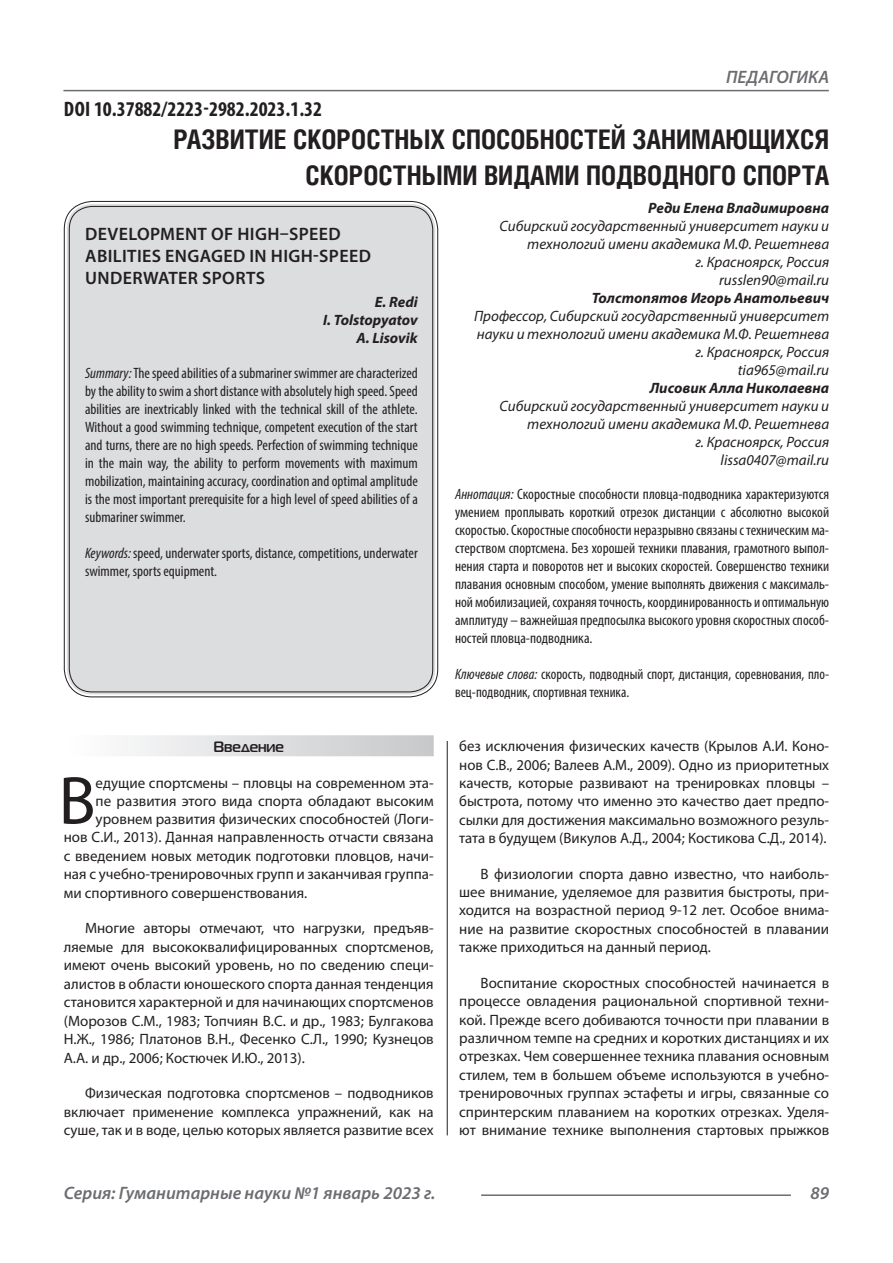
<style>
.page{position:relative;width:893px;height:1263px;background:#fff}
.page>*{position:absolute;margin:0;border:0;box-sizing:border-box;transform-origin:0 0}
.Статья_текст_первый{font:68.4px "Myriad Pro";color:#231f20}
.Статья_название{font:700 27px/36px "Helios Cond C";color:#231f20;text-align:right}
.ДОИ{font:700 condensed 21px "Myriad Pro";color:#231f20}
.Статья_название_англ{font:600 18px/21.6px "Myriad Pro";letter-spacing:.02em;color:#231f20}
.t1{font:italic 600 18px "Myriad Pro";color:#6c6d70}
.Статья_текст{font:15px/18.5px "Myriad Pro";color:#231f20;text-align:justify}
.Статья_аннотация_тек{font:condensed 15px/18px "Myriad Pro";color:#231f20;text-align:justify}
.Статья_аннотация_анг{font:condensed 15px/18px "Myriad Pro";color:#231f20;text-align:justify}
.Статья_автор_инфо{font:italic 15px/18px "Myriad Pro";color:#231f20;text-align:right}
.Статья_текст_первый-2{font:15px "Myriad Pro";color:#231f20}
.Статья_автор_фио_рус{font:italic 700 15px "Myriad Pro";color:#231f20}
.Статья_автор_англ{font:italic 700 15px "Myriad Pro";color:#231f20}
.Статья_подзаголовок{font:700 15px "Magistral C";color:#231f20}
.s1{font-style:italic}
</style>
<div class="page">
<hr style="left:447px;top:128px;width:1px;height:1007px;background:#231f20">
<hr style="left:63px;top:90px;width:766px;height:1px;background:#6c6d70">
<hr style="left:481px;top:1194px;width:310px;height:2px;background:#6c6d70">
<div style="left:441px;top:103px;width:10px;height:638px;background:#fff"></div>
<div style="left:67px;top:204px;width:368px;height:490px;background:#dcdddf;border-radius:26px"></div>
<div style="left:64px;top:735px;width:370px;height:21px;background:linear-gradient(to right,#fefeff,#c6c8ca)"></div>
<p class="t1" style="left:726px;top:66px;width:104px">ПЕДАГОГИКА</p>
<p class="Статья_название" style="left:173px;top:121px;width:657px">РАЗВИТИЕ СКОРОСТНЫХ СПОСОБНОСТЕЙ ЗАНИМАЮЩИХСЯ<br>СКОРОСТНЫМИ ВИДАМИ ПОДВОДНОГО СПОРТА</p>
<p class="Статья_автор_фио_рус" style="left:648px;top:198px;width:182px">Реди Елена Владимировна</p>
<p class="Статья_автор_инфо" style="left:499px;top:217px;width:331px">Сибирский государственный университет науки и технологий имени академика М.Ф. Решетнева</p>
<p class="Статья_автор_инфо" style="left:695px;top:253px;width:135px">г. Красноярск, Россия</p>
<p class="Статья_автор_инфо" style="left:719px;top:271px;width:112px">russlen90@mail.ru</p>
<p class="Статья_автор_фио_рус" style="left:592px;top:288px;width:239px">Толстопятов Игорь Анатольевич</p>
<p class="Статья_автор_инфо" style="left:474px;top:307px;width:357px;text-align:left">Профессор, Сибирский государственный университет науки и технологий имени академика М.Ф. Решетнева</p>
<p class="Статья_автор_инфо" style="left:695px;top:343px;width:135px">г. Красноярск, Россия</p>
<p class="Статья_автор_инфо" style="left:738px;top:361px;width:93px">tia965@mail.ru</p>
<p class="Статья_автор_фио_рус" style="left:650px;top:378px;width:181px">Лисовик Алла Николаевна</p>
<p class="Статья_автор_инфо" style="left:499px;top:397px;width:331px">Сибирский государственный университет науки и технологий имени академика М.Ф. Решетнева</p>
<p class="Статья_автор_инфо" style="left:695px;top:433px;width:135px">г. Красноярск, Россия</p>
<p class="Статья_автор_инфо" style="left:721px;top:451px;width:110px">lissa0407@mail.ru</p>
<p class="Статья_аннотация_тек" style="left:455px;top:485px;width:376px"><span class="s1">Аннотация:</span> Скоростные способности пловца-подводника характеризуются умением проплывать короткий отрезок дистанции с абсолютно высокой скоростью. Скоростные способности неразрывно связаны с техническим ма&shy;стерством спортсмена. Без хорошей техники плавания, грамотного выпол&shy;нения старта и поворотов нет и высоких скоростей. Совершенство техники плавания основным способом, умение выполнять движения с максималь&shy;ной мобилизацией, сохраняя точность, координированность и оптимальную амплитуду – важнейшая предпосылка высокого уровня скоростных способ&shy;ностей пловца-подводника.</p>
<p class="Статья_аннотация_тек" style="left:455px;top:665px;width:376px"><span class="s1">Ключевые слова:</span> скорость, подводный спорт, дистанция, соревнования, пло&shy;вец-подводник, спортивная техника.</p>
<p class="ДОИ" style="left:64px;top:96px;width:260px">DOI 10.37882/2223-2982.2023.1.32</p>
<p class="Статья_название_англ" style="left:85px;top:223px;width:287px">DEVELOPMENT OF HIGH–SPEED<br>ABILITIES ENGAGED IN HIGH-SPEED<br>UNDERWATER SPORTS</p>
<p class="Статья_автор_англ" style="left:375px;top:292px;width:44px">E. Redi</p>
<p class="Статья_автор_англ" style="left:323px;top:310px;width:96px">I. Tolstopyatov</p>
<p class="Статья_автор_англ" style="left:356px;top:328px;width:63px">A. Lisovik</p>
<p class="Статья_аннотация_анг" style="left:85px;top:364px;width:334px"><span class="s1">Summary:</span> The speed abilities of a submariner swimmer are characterized by the ability to swim a short distance with absolutely high speed. Speed abilities are inextricably linked with the technical skill of the athlete.<br>Without a good swimming technique, competent execution of the start and turns, there are no high speeds. Perfection of swimming technique in the main way, the ability to perform movements with maximum mobilization, maintaining accuracy, coordination and optimal amplitude is the most important prerequisite for a high level of speed abilities of a submariner swimmer.</p>
<p class="Статья_аннотация_анг" style="left:85px;top:544px;width:334px"><span class="s1">Keywords:</span> speed, underwater sports, distance, competitions, underwater swimmer, sports equipment.</p>
<p class="Статья_подзаголовок" style="left:213px;top:738px;width:72px">Введение</p>
<p class="Статья_текст_первый" style="left:59px;top:758px;width:39px">В</p>
<p class="Статья_текст_первый-2" style="left:96px;top:773px;width:340px">едущие спортсмены – пловцы на современном эта-</p>
<p class="Статья_текст_первый-2" style="left:96px;top:791px;width:340px">пе развития этого вида спорта обладают высоким</p>
<p class="Статья_текст_первый-2" style="left:96px;top:809px;width:340px">уровнем развития физических способностей (Логи-</p>
<p class="Статья_текст_первый-2" style="left:64px;top:828px;width:371px">нов С.И., 2013). Данная направленность отчасти связана</p>
<p class="Статья_текст_первый-2" style="left:64px;top:846px;width:371px">с введением новых методик подготовки пловцов, начи-</p>
<p class="Статья_текст_первый-2" style="left:64px;top:865px;width:371px">ная с учебно-тренировочных групп и заканчивая группа-</p>
<p class="Статья_текст_первый-2" style="left:64px;top:883px;width:245px">ми спортивного совершенствования.</p>
<p class="Статья_текст" style="left:64px;top:919px;width:371px;text-indent:21px">Многие авторы отмечают, что нагрузки, предъяв&shy;ляемые для высококвалифицированных спортсменов, имеют очень высокий уровень, но по сведению специ&shy;алистов в области юношеского спорта данная тенденция становится характерной и для начинающих спортсменов (Морозов С.М., 1983; Топчиян В.С. и др., 1983; Булгакова Н.Ж., 1986; Платонов В.Н., Фесенко С.Л., 1990; Кузнецов А.А. и др., 2006; Костючек И.Ю., 2013).</p>
<p class="Статья_текст" style="left:64px;top:1084px;width:371px;text-indent:21px">Физическая подготовка спортсменов – подводников включает применение комплекса упражнений, как на суше, так и в воде, целью которых является развитие всех</p>
<p class="Статья_текст" style="left:459px;top:737px;width:371px">без исключения физических качеств (Крылов А.И. Коно&shy;нов С.В., 2006; Валеев А.М., 2009). Одно из приоритетных качеств, которые развивают на тренировках пловцы – быстрота, потому что именно это качество дает предпо&shy;сылки для достижения максимально возможного резуль&shy;тата в будущем (Викулов А.Д., 2004; Костикова С.Д., 2014).</p>
<p class="Статья_текст" style="left:459px;top:864px;width:371px;text-indent:21px">В физиологии спорта давно известно, что наиболь&shy;шее внимание, уделяемое для развития быстроты, при&shy;ходится на возрастной период 9-12 лет. Особое внима&shy;ние на развитие скоростных способностей в плавании также приходиться на данный период.</p>
<p class="Статья_текст" style="left:459px;top:973px;width:371px;text-indent:21px">Воспитание скоростных способностей начинается в процессе овладения рациональной спортивной техни&shy;кой. Прежде всего добиваются точности при плавании в различном темпе на средних и коротких дистанциях и их отрезках. Чем совершеннее техника плавания основным стилем, тем в большем объеме используются в учебно&shy;тренировочных группах эстафеты и игры, связанные со спринтерским плаванием на коротких отрезках. Уделя&shy;ют внимание технике выполнения стартовых прыжков</p>
<p class="t1" style="left:64px;top:1182px;width:373px">Серия: Гуманитарные науки №1 январь 2023 г.</p>
<p class="t1" style="left:810px;top:1182px;width:20px">89</p>
</div>
